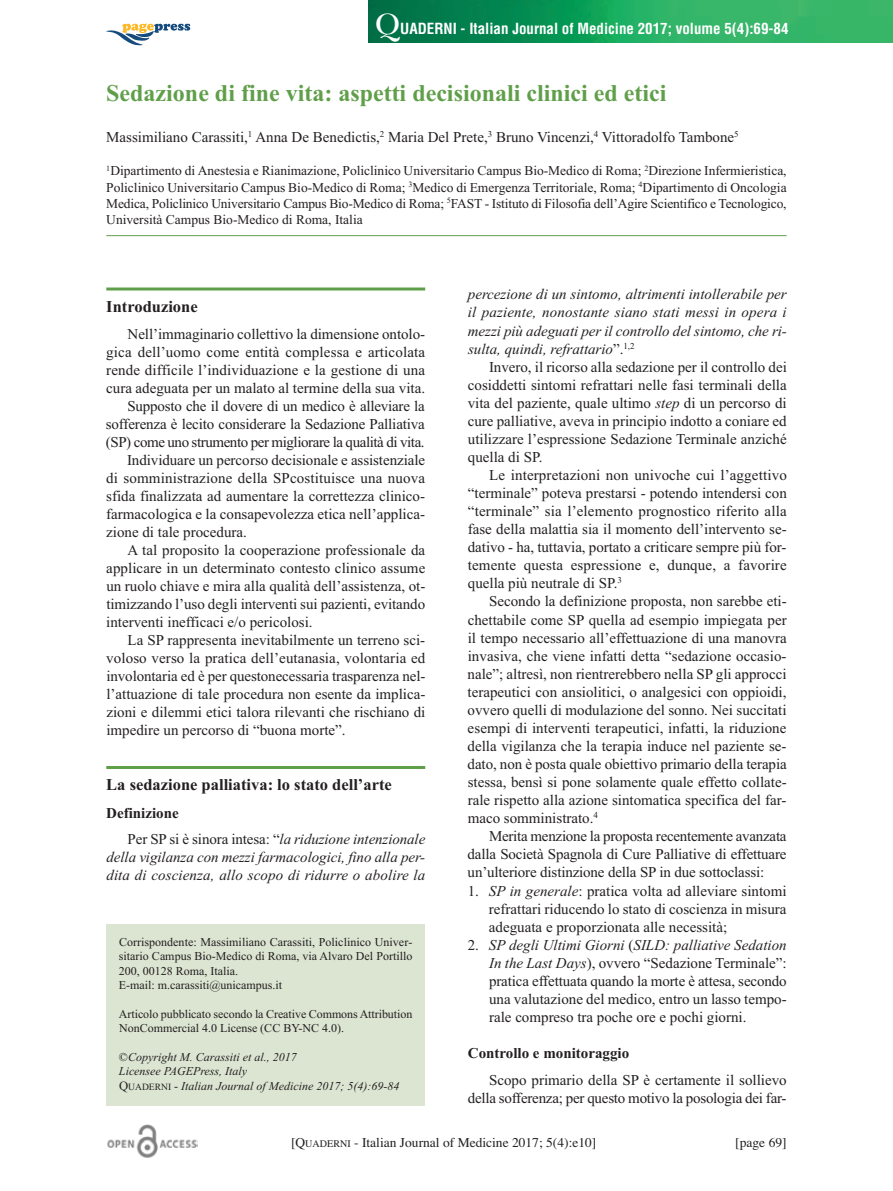
<style>
.page{position:relative;width:893px;height:1191px;background:#fff}
.page>*{position:absolute;margin:0;border:0;box-sizing:border-box;transform-origin:0 0}
.t1{font:700 24px "Times New Roman";color:#609f4a}
.t2{font:700 16.5px "Times New Roman";color:#231f20}
.t3{font:15px/18px "Times New Roman";color:#231f20;text-align:justify}
.t4{font:italic 15px/18px "Times New Roman";letter-spacing:-.005em;color:#231f20}
.t5{font:700 condensed 15px "Helvetica";color:#fff}
.t6{font:15px "Times New Roman";letter-spacing:-.03em;color:#231f20}
.t7{font:700 15px "Times New Roman";color:#231f20}
.t8{font:13.5px/16.2px "Times New Roman";color:#231f20;text-align:justify}
.t9{font:13.5px "Times";color:#231f20}
.t10{font:12px/14.4px "Times New Roman";color:#231f20}
.t11{font:italic 12px/14.7px "Times New Roman";color:#231f20}
.s1{font-family:"Baskerville Greek Upright";font-weight:400;font-stretch:normal;font-size:30px}
.s2{font-weight:700;font-style:normal}
.s3{font-style:normal}
.s4{font-style:normal;font-size:12.75px}
.s5{font-style:normal;font-size:9.6px}
.s6{font-style:italic}
.s7{font-size:10.2px}
</style>
<div class="page">
<hr style="left:106px;top:287px;width:319px;height:3px;background:#609f4a">
<hr style="left:106px;top:766px;width:319px;height:3px;background:#609f4a">
<img style="left:368px;top:0;width:525px;height:42px">
<hr style="left:106px;top:235px;width:681px;height:1px;background:#609f4a">
<div style="left:106px;top:924px;width:319px;height:182px;background:#dbe5d2"></div>
<img style="left:107px;top:1124px;width:91px;height:34px">
<svg style="left:106px;top:23px;width:84px;height:22px"></svg>
<p class="t5" style="left:375px;top:20px;width:415px"><span class="s1">Q</span>UADERNI - Italian Journal of Medicine 2017; volume 5(4):69-84</p>
<h1 class="t1" style="left:106px;top:79px;width:562px">Sedazione di fine vita: aspetti decisionali clinici ed etici</h1>
<p class="t3" style="left:106px;top:128px;width:634px">Massimiliano Carassiti,<sup>1</sup> Anna De Benedictis,<sup>2</sup> Maria Del Prete,<sup>3</sup> Bruno Vincenzi,<sup>4</sup> Vittoradolfo Tambone<sup>5</sup></p>
<p class="t8" style="left:106px;top:163px;width:682px"><sup>1</sup>Dipartimento di Anestesia e Rianimazione, Policlinico Universitario Campus Bio-Medico di Roma; <sup>2</sup>Direzione Infermieristica, Policlinico Universitario Campus Bio-Medico di Roma; <sup>3</sup>Medico di Emergenza Territoriale, Roma; <sup>4</sup>Dipartimento di Oncologia Medica, Policlinico Universitario Campus Bio-Medico di Roma; <sup>5</sup>FAST - Istituto di Filosofia dell’Agire Scientifico e Tecnologico, Università Campus Bio-Medico di Roma, Italia</p>
<p class="t2" style="left:106px;top:296px;width:93px">Introduzione</p>
<p class="t3" style="left:128px;top:325px;width:299px">Nell’immaginario collettivo la dimensione ontolo-</p>
<p class="t3" style="left:106px;top:343px;width:320px">gica dell’uomo come entità complessa e articolata</p>
<p class="t3" style="left:106px;top:361px;width:320px">rende difficile l’individuazione e la gestione di una</p>
<p class="t3" style="left:106px;top:379px;width:320px">cura adeguata per un malato al termine della sua vita.</p>
<p class="t3" style="left:127px;top:397px;width:299px">Supposto che il dovere di un medico è alleviare la</p>
<p class="t3" style="left:106px;top:415px;width:320px">sofferenza è lecito considerare la Sedazione Palliativa</p>
<p class="t6" style="left:106px;top:433px;width:320px">(SP) come uno strumento per migliorare la qualità di vita.</p>
<p class="t3" style="left:127px;top:451px;width:300px">Individuare un percorso decisionale e assistenziale</p>
<p class="t3" style="left:106px;top:469px;width:320px">di somministrazione della SPcostituisce una nuova</p>
<p class="t3" style="left:106px;top:487px;width:320px">sfida finalizzata ad aumentare la correttezza clinico-</p>
<p class="t3" style="left:106px;top:505px;width:320px">farmacologica e la consapevolezza etica nell’applica-</p>
<p class="t3" style="left:106px;top:523px;width:142px">zione di tale procedura.</p>
<p class="t3" style="left:127px;top:541px;width:299px">A tal proposito la cooperazione professionale da</p>
<p class="t3" style="left:106px;top:559px;width:321px">applicare in un determinato contesto clinico assume</p>
<p class="t3" style="left:106px;top:577px;width:320px">un ruolo chiave e mira alla qualità dell’assistenza, ot-</p>
<p class="t3" style="left:106px;top:595px;width:320px">timizzando l’uso degli interventi sui pazienti, evitando</p>
<p class="t3" style="left:106px;top:613px;width:208px">interventi inefficaci e/o pericolosi.</p>
<p class="t3" style="left:128px;top:631px;width:299px">La SP rappresenta inevitabilmente un terreno sci-</p>
<p class="t3" style="left:106px;top:649px;width:321px">voloso verso la pratica dell’eutanasia, volontaria ed</p>
<p class="t3" style="left:106px;top:667px;width:320px">involontaria ed è per questonecessaria trasparenza nel-</p>
<p class="t3" style="left:106px;top:685px;width:320px">l’attuazione di tale procedura non esente da implica-</p>
<p class="t3" style="left:106px;top:703px;width:320px">zioni e dilemmi etici talora rilevanti che rischiano di</p>
<p class="t3" style="left:106px;top:721px;width:241px">impedire un percorso di “buona morte”.</p>
<p class="t2" style="left:106px;top:775px;width:287px">La sedazione palliativa: lo stato dell’arte</p>
<p class="t4" style="left:128px;top:799px;width:299px;line-height:26.7px;text-indent:-21px"><span class="s2">Definizione<br></span><span class="s3">Per SP si è sinora intesa: “</span>la riduzione intenzionale</p>
<p class="t4" style="left:106px;top:848px;width:320px">della vigilanza con mezzi farmacologici, fino alla per&shy;dita di coscienza, allo scopo di ridurre o abolire la</p>
<p class="t10" style="left:119px;top:934px;width:295px">Corrispondente: Massimiliano Carassiti, Policlinico Univer&shy;sitario Campus Bio-Medico di Roma, via Alvaro Del Portillo 200, 00128 Roma, Italia.<br>E-mail: m.carassiti@unicampus.it</p>
<p class="t10" style="left:119px;top:1006px;width:295px">Articolo pubblicato secondo la Creative Commons Attribution<br>NonCommercial 4.0 License (CC BY-NC 4.0).</p>
<p class="t11" style="left:119px;top:1049px;width:282px">©Copyright M. Carassiti et al., 2017<br>Licensee PAGEPress, Italy<br><span class="s4">Q</span><span class="s5">UADERNI</span> <span class="s3">-</span> Italian Journal of Medicine 2017; 5(4):69-84</p>
<p class="t4" style="left:468px;top:285px;width:321px;text-align:justify">percezione di un sintomo, altrimenti intollerabile per il paziente, nonostante siano stati messi in opera i mezzi più adeguati per il controllo del sintomo, che ri&shy;sulta, quindi, refrattario<span class="s3">”.</span><sup>1,2</sup></p>
<p class="t3" style="left:468px;top:357px;width:321px;text-indent:21px">Invero, il ricorso alla sedazione per il controllo dei cosiddetti sintomi refrattari nelle fasi terminali della vita del paziente, quale ultimo <span class="s6">step</span> di un percorso di cure palliative, aveva in principio indotto a coniare ed utilizzare l’espressione Sedazione Terminale anziché quella di SP.</p>
<p class="t3" style="left:468px;top:466px;width:320px;text-indent:21px">Le interpretazioni non univoche cui l’aggettivo “terminale” poteva prestarsi - potendo intendersi con “terminale” sia l’elemento prognostico riferito alla fase della malattia sia il momento dell’intervento se&shy;dativo - ha, tuttavia, portato a criticare sempre più for&shy;temente questa espressione e, dunque, a favorire quella più neutrale di SP.<sup>3</sup></p>
<p class="t3" style="left:468px;top:592px;width:321px;text-indent:21px">Secondo la definizione proposta, non sarebbe eti&shy;chettabile come SP quella ad esempio impiegata per il tempo necessario all’effettuazione di una manovra invasiva, che viene infatti detta “sedazione occasio&shy;nale”; altresì, non rientrerebbero nella SP gli approcci terapeutici con ansiolitici, o analgesici con oppioidi, ovvero quelli di modulazione del sonno. Nei succitati esempi di interventi terapeutici, infatti, la riduzione della vigilanza che la terapia induce nel paziente se&shy;dato, non è posta quale obiettivo primario della terapia stessa, bensì si pone solamente quale effetto collate&shy;rale rispetto alla azione sintomatica specifica del far&shy;maco somministrato.<sup>4</sup></p>
<p class="t3" style="left:468px;top:827px;width:320px;text-indent:21px">Merita menzione la proposta recentemente avanzata dalla Società Spagnola di Cure Palliative di effettuare un’ulteriore distinzione della SP in due sottoclassi:</p>
<p class="t3" style="left:489px;top:881px;width:299px;text-indent:-21px">1. <span class="s6">SP in generale</span>: pratica volta ad alleviare sintomi refrattari riducendo lo stato di coscienza in misura adeguata e proporzionata alle necessità;</p>
<p class="t3" style="left:489px;top:935px;width:299px;text-indent:-21px">2. <span class="s6">SP degli Ultimi Giorni</span> (<span class="s6">SILD: palliative Sedation In the Last Days</span>), ovvero “Sedazione Terminale”: pratica effettuata quando la morte è attesa, secondo una valutazione del medico, entro un lasso tempo&shy;rale compreso tra poche ore e pochi giorni.</p>
<p class="t7" style="left:468px;top:1043px;width:163px">Controllo e monitoraggio</p>
<p class="t3" style="left:468px;top:1070px;width:320px;text-align:right">Scopo primario della SP è certamente il sollievo della sofferenza; per questo motivo la posologia dei far-</p>
<p class="t9" style="left:291px;top:1134px;width:307px">[Q<span class="s7">UADERNI</span> - Italian Journal of Medicine 2017; 5(4):e10]</p>
<p class="t9" style="left:735px;top:1134px;width:53px">[page 69]</p>
</div>
